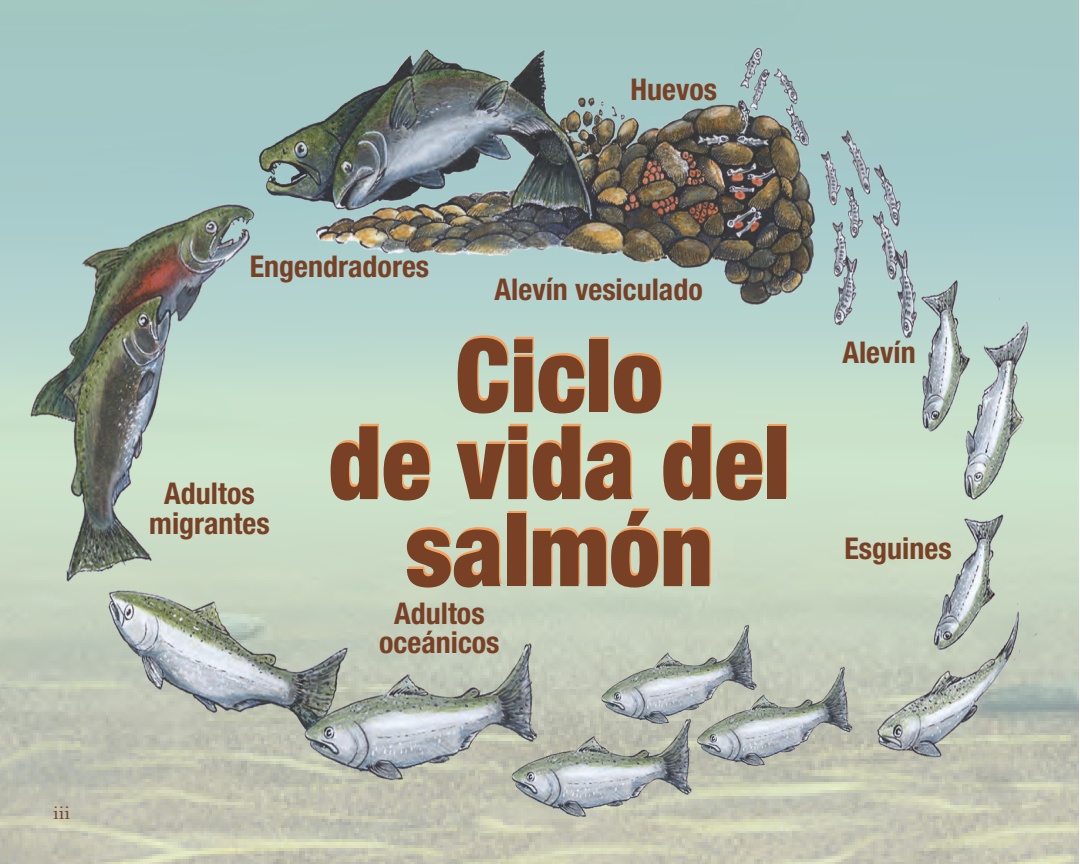
<style>
.page{position:relative;width:1080px;height:864px;background:#fff}
.page>*{position:absolute;margin:0;border:0;box-sizing:border-box;transform-origin:0 0}
.t1{font:900 condensed 102px/87px "Helvetica Neue LT Std";color:#784126;text-align:center}
.t2{font:700 condensed 30px/28.5px "Helvetica Neue LT Std";color:#784126;text-align:center}
.t3{font:18px "Century Schoolbook";color:#784126}
</style>
<div class="page">
<img style="left:17px;top:41px;width:1041px;height:786px">
<p class="t3" style="left:53px;top:797px;width:19px">iii</p>
<p class="t2" style="left:631px;top:74px;width:88px">Huevos</p>
<p class="t2" style="left:250px;top:251px;width:181px">Engendradores</p>
<p class="t2" style="left:495px;top:274px;width:210px">Alevín vesiculado</p>
<p class="t2" style="left:149px;top:478px;width:122px;line-height:30px">Adultos migrantes</p>
<h1 class="t1" style="left:329px;top:331px;width:463px">Ciclo<br>de vida del salmón</h1>
<p class="t2" style="left:379px;top:599px;width:122px">Adultos oceánicos</p>
<p class="t2" style="left:842px;top:337px;width:75px">Alevín</p>
<p class="t2" style="left:845px;top:534px;width:109px">Esguines</p>
</div>
